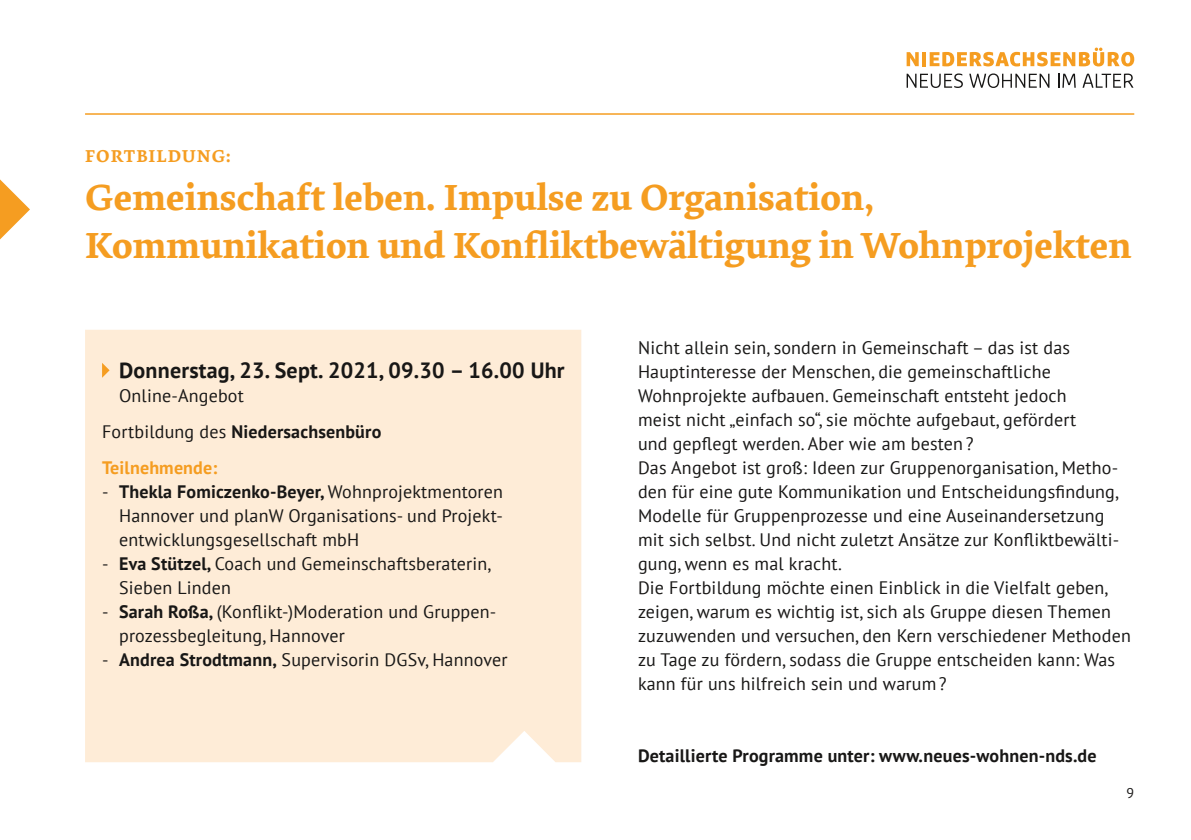
<style>
.page{position:relative;width:1191px;height:840px;background:#fff}
.page>*{position:absolute;margin:0;border:0;box-sizing:border-box;transform-origin:0 0}
.H1-Headline_9_pt{font:700 38px/48px "Elena Basic";color:#f59d21}
.Datum{font:700 22px "PT Sans";letter-spacing:.01em;color:#181716}
.Fließtext{font:18px/24px "PT Sans";letter-spacing:.01em;color:#181716}
.Fließtext-2{font:700 18px "PT Sans";letter-spacing:.01em;color:#181716}
.Fließtext_Kasten_mit_Abstand{font:700 18px "PT Sans";letter-spacing:.01em;color:#181716}
.Adresse_Kasten{font:18px "PT Sans";letter-spacing:.01em;color:#181716}
.Kasten_Überschrift_orange{font:700 18px "PT Sans";letter-spacing:.01em;color:#f59d21}
.H1-Headline_9_pt-2{font:700 18px "Elena Basic";letter-spacing:.06em;color:#f59d21}
.t1{font:14px "PT Sans";color:#181716}
.s1{font-weight:400}
.s2{font-weight:700}
</style>
<div class="page">
<hr style="left:85px;top:113px;width:1049px;height:2px;background:#f59d21">
<svg style="left:906px;top:52px;width:12px;height:14px"></svg>
<hr style="left:922px;top:52px;width:4px;height:14px;background:#f59d21">
<svg style="left:929px;top:48px;width:205px;height:18px"></svg>
<svg style="left:906px;top:73px;width:57px;height:15px"></svg>
<svg style="left:969px;top:73px;width:80px;height:15px"></svg>
<svg style="left:1058px;top:74px;width:17px;height:14px"></svg>
<svg style="left:1082px;top:73px;width:51px;height:15px"></svg>
<svg style="left:0;top:179px;width:30px;height:60px"></svg>
<div style="left:85px;top:330px;width:496px;height:431px;background:#feecd7"></div>
<svg style="left:102px;top:362px;width:8px;height:15px"></svg>
<h1 class="H1-Headline_9_pt-2" style="left:85px;top:142px;width:147px">FORTBILDUNG:</h1>
<h1 class="H1-Headline_9_pt" style="left:85px;top:170px;width:1048px">Gemeinschaft leben. Impulse zu Organisation,<br>Kommunikation und Konfliktbewältigung in Wohnprojekten</h1>
<h2 class="Datum" style="left:119px;top:355px;width:447px">Donnerstag, 23. Sept. 2021, 09.30 – 16.00 Uhr</h2>
<p class="Adresse_Kasten" style="left:119px;top:383px;width:126px">Online-Angebot</p>
<p class="Fließtext_Kasten_mit_Abstand" style="left:102px;top:419px;width:281px"><span class="s1">Fortbildung des</span> Niedersachsenbüro</p>
<h3 class="Kasten_Überschrift_orange" style="left:102px;top:455px;width:117px">Teilnehmende:</h3>
<p class="Fließtext" style="left:119px;top:479px;width:385px;text-align:justify;text-indent:-17px">- <span class="s2">Thekla Fomiczenko-Beyer,</span> Wohnprojektmentoren Hannover und planW Organisations- und Projekt&shy;entwicklungsgesellschaft mbH</p>
<p class="Fließtext" style="left:119px;top:551px;width:373px;text-indent:-17px">- <span class="s2">Eva Stützel,</span> Coach und Gemeinschaftsberaterin,<br>Sieben Linden</p>
<p class="Fließtext" style="left:119px;top:599px;width:379px;text-indent:-17px">- <span class="s2">Sarah Roßa,</span> (Konflikt-)Moderation und Gruppen&shy;prozessbegleitung, Hannover</p>
<p class="Fließtext" style="left:102px;top:647px;width:407px">- <span class="s2">Andrea Strodtmann,</span> Supervisorin DGSv, Hannover</p>
<p class="Fließtext" style="left:638px;top:335px;width:440px">Nicht allein sein, sondern in Gemeinschaft – das ist das Hauptinteresse der Menschen, die gemeinschaftliche Wohnprojekte aufbauen. Gemeinschaft entsteht jedoch meist nicht „einfach so“, sie möchte aufgebaut, gefördert und gepflegt werden. Aber wie am besten ?</p>
<p class="Fließtext" style="left:638px;top:455px;width:483px">Das Angebot ist groß: Ideen zur Gruppenorganisation, Metho&shy;den für eine gute Kommunikation und Entscheidungsfindung, Modelle für Gruppenprozesse und eine Auseinandersetzung mit sich selbst. Und nicht zuletzt Ansätze zur Konfliktbewälti&shy;gung, wenn es mal kracht.</p>
<p class="Fließtext" style="left:638px;top:575px;width:494px">Die Fortbildung möchte einen Einblick in die Vielfalt geben, zeigen, warum es wichtig ist, sich als Gruppe diesen Themen zuzuwenden und versuchen, den Kern verschiedener Methoden zu Tage zu fördern, sodass die Gruppe entscheiden kann: Was kann für uns hilfreich sein und warum ?</p>
<p class="Fließtext-2" style="left:638px;top:743px;width:460px">Detaillierte Programme unter: www.neues-wohnen-nds.de</p>
<p class="t1" style="left:1126px;top:783px;width:9px">9</p>
</div>
